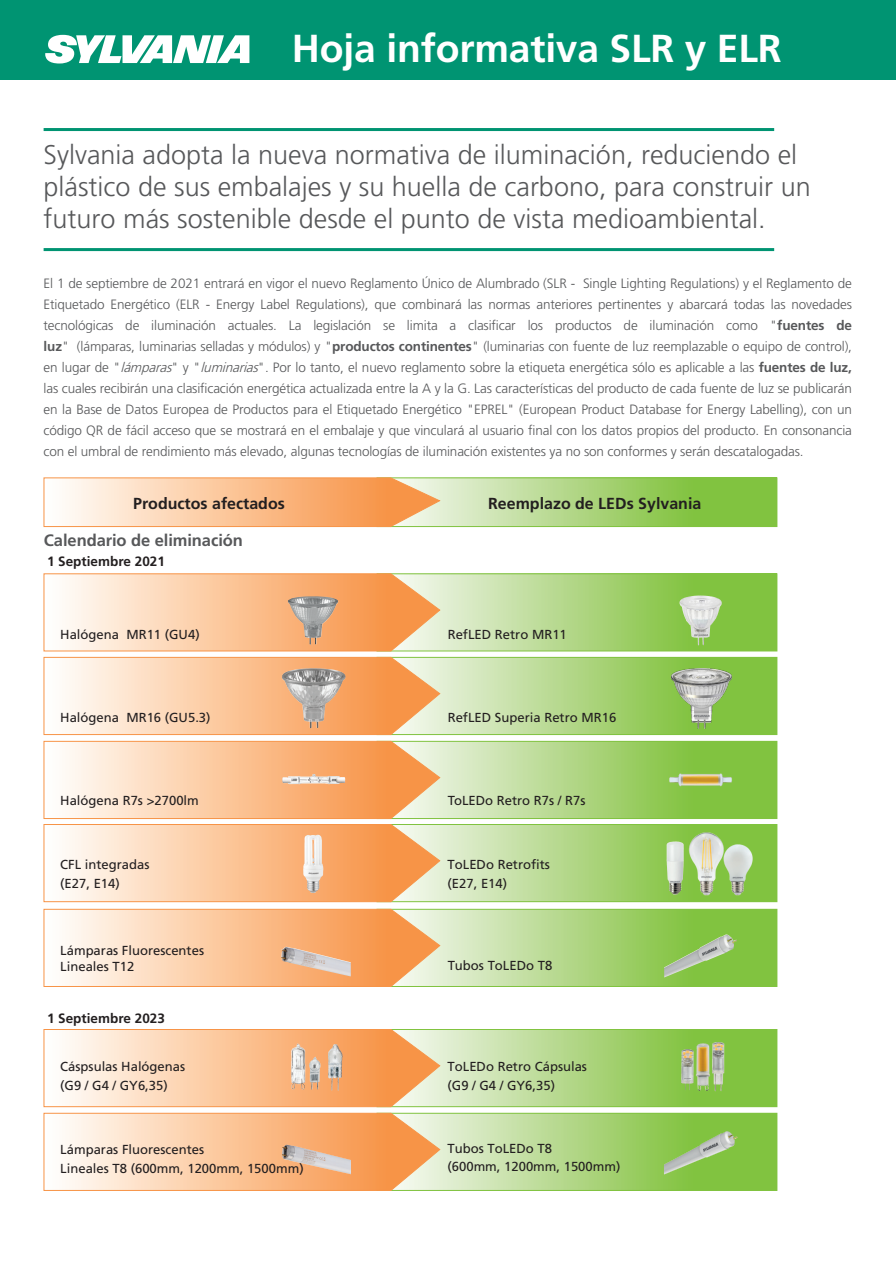
<style>
.page{position:relative;width:896px;height:1265px;background:#fff}
.page>*{position:absolute;margin:0;border:0;box-sizing:border-box;transform-origin:0 0}
.Conversation{font:700 39px "Frutiger LT Std";letter-spacing:-.005em;color:#fff}
.Bullet_Heading{font:300 27px/32.4px "Frutiger LT Std";color:#57585a}
.Bullet_Heading-2{font:700 16.5px "Frutiger LT Std";letter-spacing:-.005em;color:#57585a}
.Content_page_number{font:700 15.9px "Frutiger LT Std";color:#231f20}
.Bullet_Heading-3{font:300 13.5px/21px "Frutiger LT Std";letter-spacing:-.01em;color:#57585a;text-align:justify}
.group_header{font:700 13.5px "Frutiger LT Std";color:#231f20}
.phase_out_table{font:13.05px/18.9px "Frutiger LT Std";color:#231f20}
.s1{font-weight:700}
.s2{font-style:italic}
</style>
<div class="page">
<div style="left:0;top:0;width:895px;height:80px;background:#009472"></div>
<svg style="left:441px;top:1115px;width:334px;height:73px;background:#acd57f"></svg>
<div style="left:376px;top:1113px;width:401px;height:77px;border:1px solid #81c340"></div>
<svg style="left:441px;top:1031px;width:334px;height:74px;background:#aad47c"></svg>
<div style="left:376px;top:1029px;width:401px;height:78px;border:1px solid #81c340"></div>
<svg style="left:43px;top:1029px;width:398px;height:162px;background:#f9cba3"></svg>
<svg style="left:441px;top:575px;width:334px;height:74px;background:#aad47e"></svg>
<div style="left:376px;top:573px;width:401px;height:78px;border:1px solid #81c340"></div>
<svg style="left:441px;top:659px;width:334px;height:74px;background:#add581"></svg>
<div style="left:376px;top:657px;width:401px;height:78px;border:1px solid #81c340"></div>
<svg style="left:441px;top:743px;width:334px;height:74px;background:#a9d47b"></svg>
<div style="left:376px;top:741px;width:401px;height:78px;border:1px solid #81c340"></div>
<svg style="left:441px;top:826px;width:334px;height:74px;background:#afd685"></svg>
<div style="left:376px;top:824px;width:401px;height:78px;border:1px solid #81c340"></div>
<svg style="left:441px;top:911px;width:334px;height:74px;background:#abd57f"></svg>
<div style="left:376px;top:909px;width:401px;height:78px;border:1px solid #81c340"></div>
<svg style="left:43px;top:573px;width:398px;height:329px;background:#f9cba4"></svg>
<svg style="left:43px;top:908px;width:398px;height:79px;background:#f9c9a0"></svg>
<hr style="left:44px;top:128px;width:730px;height:3px;background:#009472">
<img style="left:288px;top:1043px;width:19px;height:47px">
<img style="left:309px;top:1056px;width:12px;height:34px">
<img style="left:328px;top:1044px;width:15px;height:46px">
<img style="left:694px;top:1041px;width:30px;height:50px">
<img style="left:681px;top:1049px;width:12px;height:41px">
<img style="left:281px;top:1144px;width:70px;height:30px">
<img style="left:664px;top:1131px;width:73px;height:43px">
<img style="left:288px;top:596px;width:50px;height:49px">
<img style="left:679px;top:595px;width:23px;height:50px">
<img style="left:282px;top:668px;width:29px;height:60px">
<img style="left:671px;top:668px;width:60px;height:60px">
<img style="left:282px;top:774px;width:63px;height:10px">
<img style="left:664px;top:768px;width:74px;height:22px">
<img style="left:303px;top:834px;width:20px;height:59px">
<img style="left:724px;top:842px;width:30px;height:53px">
<img style="left:666px;top:841px;width:17px;height:53px">
<img style="left:687px;top:831px;width:37px;height:64px">
<img style="left:281px;top:947px;width:70px;height:29px">
<img style="left:664px;top:934px;width:72px;height:43px">
<svg style="left:441px;top:479px;width:334px;height:46px;background:#a6d277"></svg>
<div style="left:376px;top:477px;width:401px;height:50px;border:1px solid #81c340"></div>
<svg style="left:43px;top:477px;width:398px;height:50px;background:#f9c69b"></svg>
<svg style="left:45px;top:35px;width:204px;height:28px"></svg>
<hr style="left:44px;top:248px;width:730px;height:3px;background:#009472">
<p class="Conversation" style="left:292px;top:26px;width:491px">Hoja informativa SLR y ELR</p>
<p class="Bullet_Heading" style="left:44px;top:138px;width:768px">Sylvania adopta la nueva normativa de iluminación, reduciendo el plástico de sus embalajes y su huella de carbono, para construir un futuro más sostenible desde el punto de vista medioambiental.</p>
<p class="Bullet_Heading-3" style="left:44px;top:273px;width:809px">El 1 de septiembre de 2021 entrará en vigor el nuevo Reglamento Único de Alumbrado (SLR - Single Lighting Regulations) y el Reglamento de Etiquetado Energético (ELR - Energy Label Regulations), que combinará las normas anteriores pertinentes y abarcará todas las novedades tecnológicas de iluminación actuales. La legislación se limita a clasificar los productos de iluminación como "<span class="s1">fuentes de luz</span>" (lámparas, luminarias selladas y módulos) y "<span class="s1">productos continentes</span>" (luminarias con fuente de luz reemplazable o equipo de control), en lugar de "<span class="s2">lámparas</span>" y "<span class="s2">luminarias</span>". Por lo tanto, el nuevo reglamento sobre la etiqueta energética sólo es aplicable a las <span class="s1">fuentes de luz, </span>las cuales recibirán una clasificación energética actualizada entre la A y la G. Las características del producto de cada fuente de luz se publicarán en la Base de Datos Europea de Productos para el Etiquetado Energético "EPREL" (European Product Database for Energy Labelling), con un código QR de fácil acceso que se mostrará en el embalaje y que vinculará al usuario final con los datos propios del producto. En consonancia con el umbral de rendimiento más elevado, algunas tecnologías de iluminación existentes ya no son conformes y serán descatalogadas.</p>
<p class="Content_page_number" style="left:133px;top:494px;width:153px">Productos afectados</p>
<p class="Content_page_number" style="left:488px;top:494px;width:214px">Reemplazo de LEDs Sylvania</p>
<p class="Bullet_Heading-2" style="left:44px;top:530px;width:200px">Calendario de eliminación</p>
<p class="group_header" style="left:47px;top:553px;width:119px">1 Septiembre 2021</p>
<p class="phase_out_table" style="left:60px;top:625px;width:141px">Halógena MR11 (GU4)</p>
<p class="phase_out_table" style="left:447px;top:625px;width:121px">RefLED Retro MR11</p>
<p class="phase_out_table" style="left:60px;top:708px;width:152px">Halógena MR16 (GU5.3)</p>
<p class="phase_out_table" style="left:447px;top:708px;width:170px">RefLED Superia Retro MR16</p>
<p class="phase_out_table" style="left:60px;top:791px;width:140px">Halógena R7s &gt;2700lm</p>
<p class="phase_out_table" style="left:447px;top:791px;width:139px">ToLEDo Retro R7s / R7s</p>
<p class="phase_out_table" style="left:60px;top:854px;width:91px">CFL integradas (E27, E14)</p>
<p class="phase_out_table" style="left:447px;top:855px;width:104px">ToLEDo Retrofits (E27, E14)</p>
<p class="phase_out_table" style="left:60px;top:943px;width:145px;line-height:15.8px">Lámparas Fluorescentes<br>Lineales T12</p>
<p class="group_header" style="left:47px;top:1010px;width:119px">1 Septiembre 2023</p>
<p class="phase_out_table" style="left:447px;top:956px;width:106px">Tubos ToLEDo T8</p>
<p class="phase_out_table" style="left:60px;top:1057px;width:126px">Cáspsulas Halógenas (G9 / G4 / GY6,35)</p>
<p class="phase_out_table" style="left:447px;top:1057px;width:141px">ToLEDo Retro Cápsulas (G9 / G4 / GY6,35)</p>
<p class="phase_out_table" style="left:60px;top:1140px;width:245px">Lámparas Fluorescentes<br>Lineales T8 (600mm, 1200mm, 1500mm)</p>
<p class="phase_out_table" style="left:447px;top:1138px;width:174px">Tubos ToLEDo T8<br>(600mm, 1200mm, 1500mm)</p>
</div>
